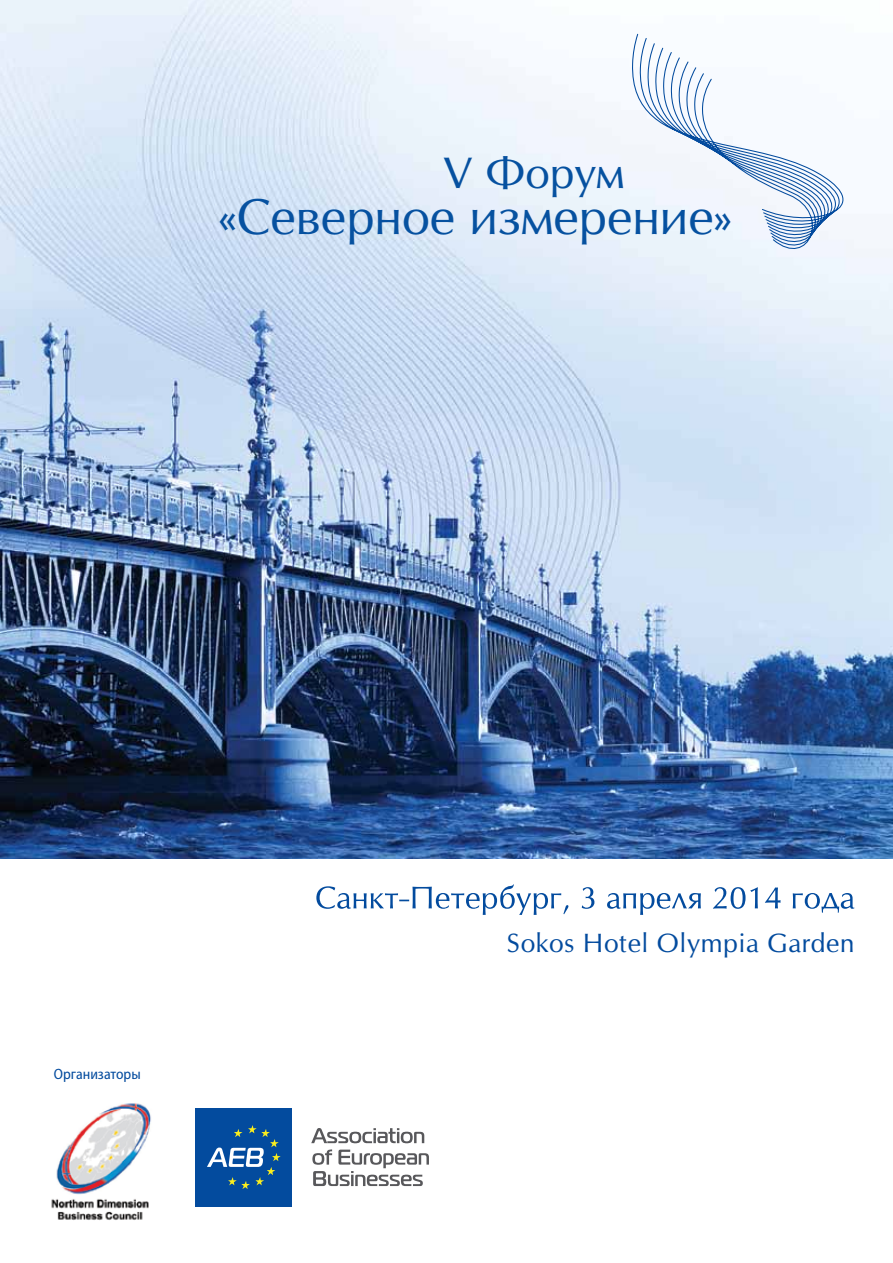
<style>
.page{position:relative;width:893px;height:1263px;background:#fff}
.page>*{position:absolute;margin:0;border:0;box-sizing:border-box;transform-origin:0 0}
.t1{font:48px "Opium New C";color:#0651a0}
.t2{font:42px "Opium New C";color:#0651a0}
.t3{font:25.2px "Opium New C";letter-spacing:.02em;color:#034b9e}
.t4{font:semi-condensed 15px "Myriad Pro";color:#034b9e}
</style>
<div class="page">
<img style="left:0;top:0;width:893px;height:859px">
<svg style="left:316px;top:884px;width:538px;height:31px"></svg>
<div style="left:196px;top:1108px;width:96px;height:98px;background:#034b9e"></div>
<svg style="left:207px;top:1125px;width:74px;height:64px"></svg>
<svg style="left:311px;top:1128px;width:113px;height:15px"></svg>
<svg style="left:312px;top:1149px;width:117px;height:37px"></svg>
<img style="left:51px;top:1103px;width:100px;height:117px">
<svg style="left:629px;top:33px;width:240px;height:237px"></svg>
<h2 class="t2" style="left:443px;top:146px;width:182px">V Форум</h2>
<h1 class="t1" style="left:218px;top:187px;width:516px">«Северное измерение»</h1>
<p class="t4" style="left:54px;top:1065px;width:88px">Организаторы</p>
<p class="t3" style="left:507px;top:927px;width:349px">Sokos Hotel Olympia Garden</p>
</div>
